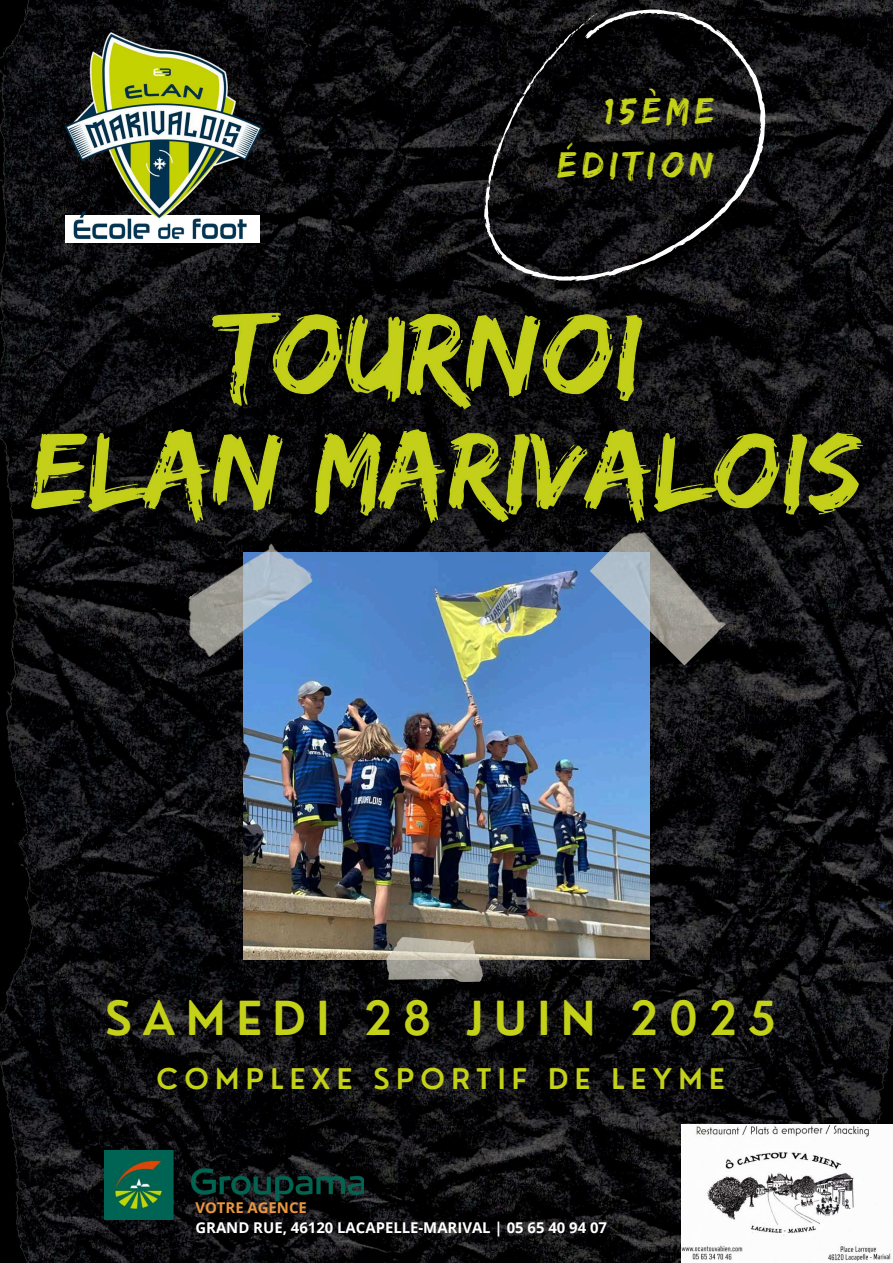
<style>
.page{position:relative;width:893px;height:1263px;background:#fff}
.page>*{position:absolute;margin:0;border:0;box-sizing:border-box;transform-origin:0 0}
.t1{font:600 45.75px "Nourd";letter-spacing:.225em;color:#c4d119}
.t2{font:38.25px/53.4px "Edo";letter-spacing:.145em;color:#c4d119;text-align:right}
.t3{font:600 27.83px "Nourd";letter-spacing:.225em;color:#c4d119}
.t4{font:700 14.85px "Open Sans";color:#fff}
.t5{font:700 14.85px "Open Sans";color:#ec9740}
</style>
<div class="page">
<img style="left:0;top:0;width:893px;height:1263px">
<svg style="left:419px;top:0;width:392px;height:265px;background:#131315"></svg>
<svg style="left:528px;top:82px;width:6px;height:2px"></svg>
<svg style="left:489px;top:233px;width:5px;height:6px"></svg>
<svg style="left:487px;top:180px;width:5px;height:7px"></svg>
<svg style="left:585px;top:13px;width:12px;height:11px"></svg>
<svg style="left:570px;top:29px;width:9px;height:8px"></svg>
<svg style="left:553px;top:46px;width:6px;height:5px"></svg>
<svg style="left:541px;top:58px;width:9px;height:12px"></svg>
<svg style="left:757px;top:141px;width:7px;height:3px"></svg>
<div style="left:65px;top:216px;width:195px;height:27px;background:#fff"></div>
<img style="left:56px;top:30px;width:212px;height:212px">
<img style="left:243px;top:579px;width:407px;height:380px">
<img style="left:590px;top:579px;width:141px;height:87px">
<img style="left:171px;top:579px;width:144px;height:81px">
<img style="left:386px;top:937px;width:96px;height:44px">
<img style="left:105px;top:1150px;width:258px;height:69px">
<img style="left:682px;top:1124px;width:211px;height:139px">
<img style="left:0;top:265px;width:893px;height:314px">
<h2 class="t2" style="left:557px;top:83px;width:158px">15ÈME<br>ÉDITION</h2>
<h1 class="t1" style="left:105px;top:990px;width:672px">SAMEDI 28 JUIN 2025</h1>
<h3 class="t3" style="left:157px;top:1061px;width:569px">COMPLEXE SPORTIF DE LEYME</h3>
<p class="t5" style="left:195px;top:1197px;width:113px">VOTRE AGENCE</p>
<p class="t4" style="left:195px;top:1217px;width:413px">GRAND RUE, 46120 LACAPELLE-MARIVAL | 05 65 40 94 07</p>
</div>
